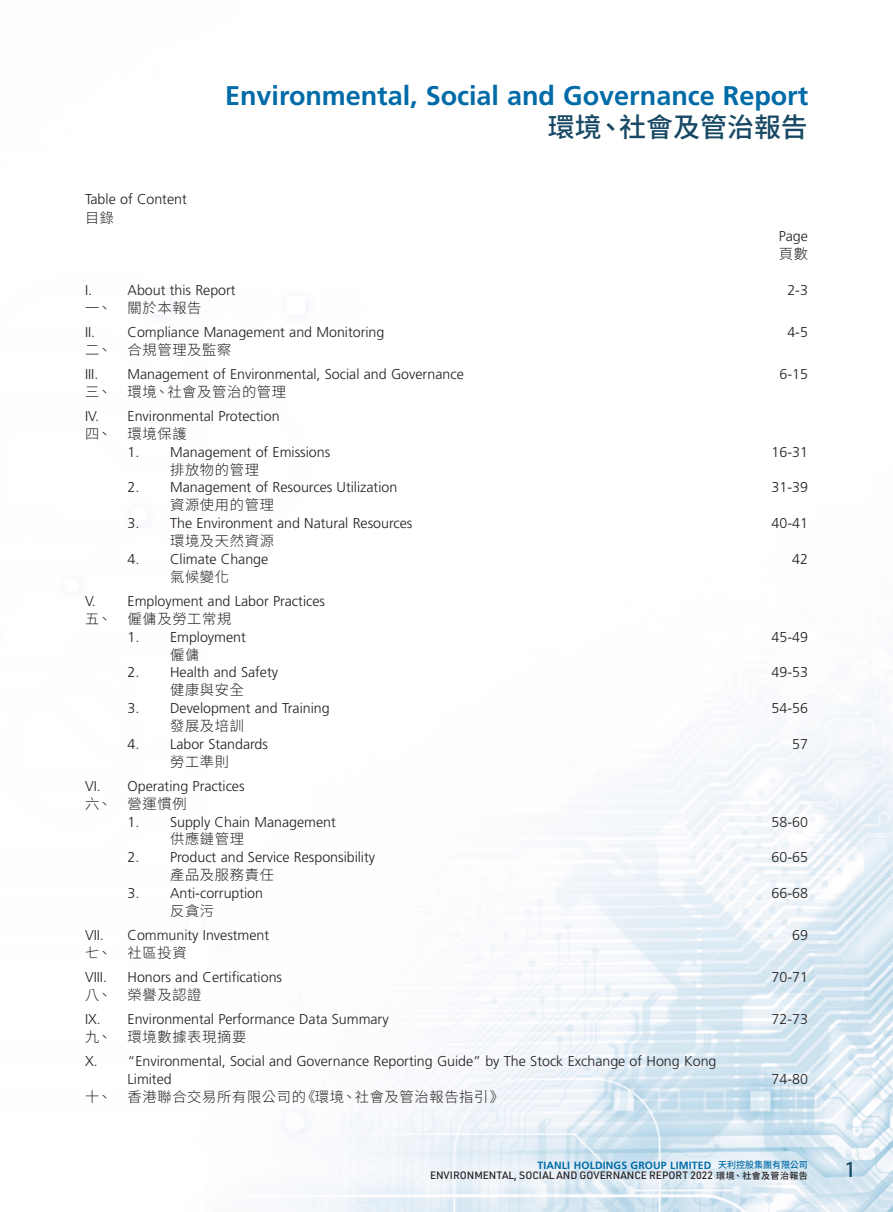
<style>
.page{position:relative;width:893px;height:1212px;background:#fff}
.page>*{position:absolute;margin:0;border:0;box-sizing:border-box;transform-origin:0 0}
.t1{font:700 27px "Frutiger LT Std";color:#006ba7}
.t2{font:500 27px "Source Han Sans TC";color:#194965}
.t3{font:500 21px "URWDIN";color:#194965}
.Body_Text{font:300 14.25px/17.9px "Frutiger LT Std";color:#231f20}
.Body_Text-2{font:300 14.25px "Source Han Sans TC";letter-spacing:.05em;color:#231f20}
.t4{font:500 10.5px "URWDIN";letter-spacing:-.005em;color:#231f20}
.t5{font:700 10.5px "Frutiger LT Std";letter-spacing:.015em;color:#006ba7}
.s1{font-family:"Source Han Sans TC";font-weight:500;font-size:9px}
.s2{font-family:"Source Han Sans TC";font-size:9px}
</style>
<div class="page">
<img style="left:79px;top:293px;width:814px;height:919px">
<p class="Body_Text" style="left:85px;top:190px;width:103px">Table of Content</p>
<p class="Body_Text-2" style="left:85px;top:210px;width:31px">目錄</p>
<h1 class="t1" style="left:225px;top:80px;width:584px">Environmental, Social and Governance Report</h1>
<h1 class="t2" style="left:548px;top:112px;width:262px">環境、社會及管治報告</h1>
<p class="Body_Text" style="left:779px;top:228px;width:31px">Page</p>
<p class="Body_Text-2" style="left:779px;top:246px;width:31px">頁數</p>
<p class="Body_Text" style="left:85px;top:281px;width:9px">I.</p>
<p class="Body_Text" style="left:128px;top:281px;width:110px">About this Report</p>
<p class="Body_Text" style="left:787px;top:281px;width:22px">2-3</p>
<p class="Body_Text-2" style="left:85px;top:299px;width:118px">一、 關於本報告</p>
<p class="Body_Text" style="left:85px;top:323px;width:301px">II. Compliance Management and Monitoring</p>
<p class="Body_Text" style="left:787px;top:323px;width:22px">4-5</p>
<p class="Body_Text-2" style="left:85px;top:341px;width:148px">二、 合規管理及監察</p>
<p class="Body_Text" style="left:85px;top:365px;width:15px">III.</p>
<p class="Body_Text" style="left:128px;top:365px;width:338px">Management of Environmental, Social and Governance</p>
<p class="Body_Text" style="left:779px;top:365px;width:30px">6-15</p>
<p class="Body_Text-2" style="left:85px;top:384px;width:203px">三、 環境、社會及管治的管理</p>
<p class="Body_Text" style="left:85px;top:407px;width:196px">IV. Environmental Protection</p>
<p class="Body_Text-2" style="left:85px;top:426px;width:103px">四、 環境保護</p>
<p class="Body_Text" style="left:128px;top:443px;width:204px">1. Management of Emissions</p>
<p class="Body_Text" style="left:772px;top:443px;width:38px">16-31</p>
<p class="Body_Text-2" style="left:170px;top:461px;width:90px">排放物的管理</p>
<p class="Body_Text" style="left:128px;top:479px;width:271px">2. Management of Resources Utilization</p>
<p class="Body_Text" style="left:772px;top:479px;width:38px">31-39</p>
<p class="Body_Text-2" style="left:170px;top:497px;width:105px">資源使用的管理</p>
<p class="Body_Text" style="left:128px;top:514px;width:286px">3. The Environment and Natural Resources</p>
<p class="Body_Text" style="left:772px;top:514px;width:38px">40-41</p>
<p class="Body_Text-2" style="left:170px;top:533px;width:105px">環境及天然資源</p>
<p class="Body_Text" style="left:128px;top:550px;width:142px">4. Climate Change</p>
<p class="Body_Text" style="left:792px;top:550px;width:17px">42</p>
<p class="Body_Text-2" style="left:170px;top:568px;width:61px">氣候變化</p>
<p class="Body_Text" style="left:85px;top:592px;width:242px">V. Employment and Labor Practices</p>
<p class="Body_Text-2" style="left:85px;top:610px;width:148px">五、 僱傭及勞工常規</p>
<p class="Body_Text" style="left:128px;top:628px;width:120px">1. Employment</p>
<p class="Body_Text" style="left:772px;top:628px;width:38px">45-49</p>
<p class="Body_Text-2" style="left:170px;top:646px;width:31px">僱傭</p>
<p class="Body_Text" style="left:128px;top:664px;width:152px">2. Health and Safety</p>
<p class="Body_Text" style="left:772px;top:664px;width:38px">49-53</p>
<p class="Body_Text-2" style="left:170px;top:682px;width:75px">健康與安全</p>
<p class="Body_Text" style="left:128px;top:699px;width:204px">3. Development and Training</p>
<p class="Body_Text" style="left:772px;top:699px;width:38px">54-56</p>
<p class="Body_Text-2" style="left:170px;top:718px;width:75px">發展及培訓</p>
<p class="Body_Text" style="left:128px;top:735px;width:142px">4. Labor Standards</p>
<p class="Body_Text" style="left:792px;top:735px;width:17px">57</p>
<p class="Body_Text-2" style="left:170px;top:753px;width:61px">勞工準則</p>
<p class="Body_Text" style="left:85px;top:777px;width:161px">VI. Operating Practices</p>
<p class="Body_Text-2" style="left:85px;top:795px;width:103px">六、 營運慣例</p>
<p class="Body_Text" style="left:128px;top:813px;width:210px">1. Supply Chain Management</p>
<p class="Body_Text" style="left:772px;top:813px;width:38px">58-60</p>
<p class="Body_Text-2" style="left:170px;top:831px;width:75px">供應鏈管理</p>
<p class="Body_Text" style="left:128px;top:849px;width:249px">2. Product and Service Responsibility</p>
<p class="Body_Text" style="left:772px;top:849px;width:38px">60-65</p>
<p class="Body_Text-2" style="left:170px;top:867px;width:105px">產品及服務責任</p>
<p class="Body_Text" style="left:128px;top:884px;width:137px">3. Anti-corruption</p>
<p class="Body_Text" style="left:772px;top:884px;width:38px">66-68</p>
<p class="Body_Text-2" style="left:170px;top:902px;width:46px">反貪污</p>
<p class="Body_Text" style="left:85px;top:926px;width:20px">VII.</p>
<p class="Body_Text" style="left:128px;top:926px;width:143px">Community Investment</p>
<p class="Body_Text" style="left:792px;top:926px;width:17px">69</p>
<p class="Body_Text-2" style="left:85px;top:945px;width:103px">七、 社區投資</p>
<p class="Body_Text" style="left:85px;top:968px;width:24px">VIII.</p>
<p class="Body_Text" style="left:128px;top:968px;width:156px">Honors and Certifications</p>
<p class="Body_Text" style="left:772px;top:968px;width:38px">70-71</p>
<p class="Body_Text-2" style="left:85px;top:987px;width:118px">八、 榮譽及認證</p>
<p class="Body_Text" style="left:85px;top:1010px;width:305px">IX. Environmental Performance Data Summary</p>
<p class="Body_Text" style="left:772px;top:1010px;width:38px">72-73</p>
<p class="Body_Text-2" style="left:85px;top:1029px;width:163px">九、 環境數據表現摘要</p>
<p class="Body_Text" style="left:128px;top:1053px;width:590px;text-indent:-43px">X. “Environmental, Social and Governance Reporting Guide” by The Stock Exchange of Hong Kong<br>Limited</p>
<p class="Body_Text" style="left:772px;top:1070px;width:38px">74-80</p>
<p class="Body_Text-2" style="left:85px;top:1089px;width:421px">十、 香港聯合交易所有限公司的《環境、社會及管治報告指引》</p>
<p class="t5" style="left:537px;top:1159px;width:272px">TIANLI HOLDINGS GROUP LIMITED <span class="s1">天利控股集團有限公司</span></p>
<p class="t4" style="left:430px;top:1168px;width:379px">ENVIRONMENTAL, SOCIAL AND GOVERNANCE REPORT 2022 <span class="s2">環境、社會及管治報告</span></p>
<h2 class="t3" style="left:845px;top:1156px;width:13px">1</h2>
</div>
